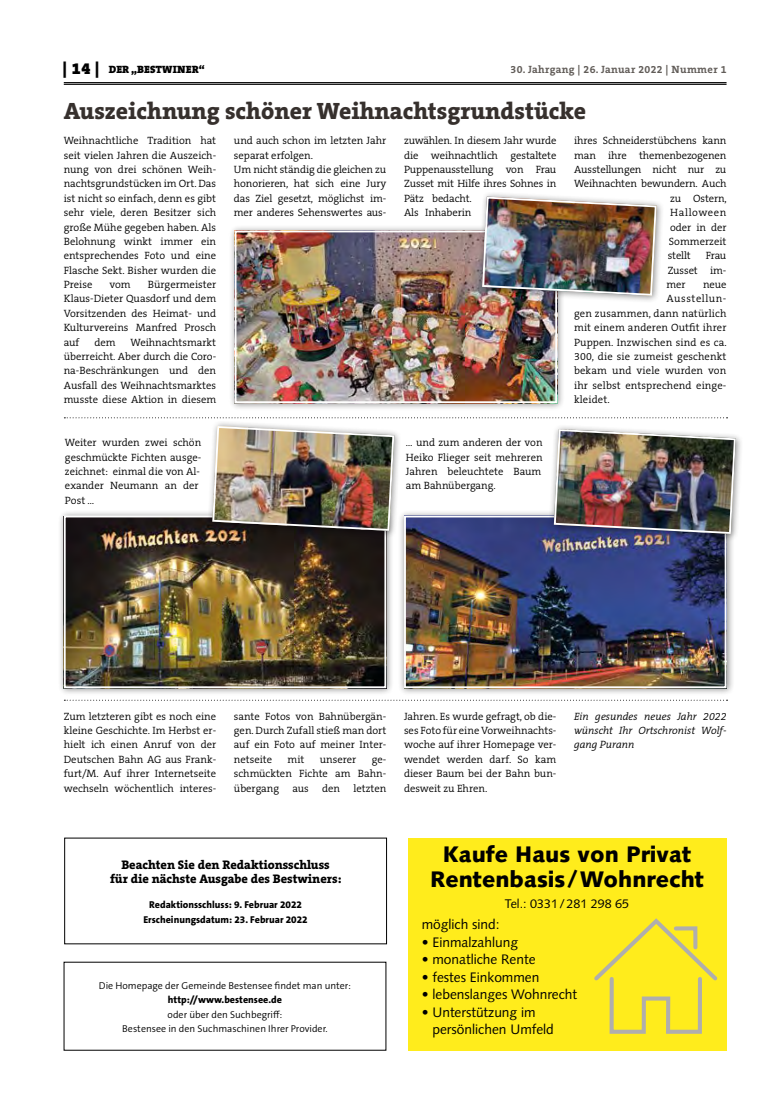
<style>
.page{position:relative;width:762px;height:1117px;background:#fff}
.page>*{position:absolute;margin:0;border:0;box-sizing:border-box;transform-origin:0 0}
.t1{font:800 23.75px "The Serif B W8";color:#36302d}
.t2{font:900 22.5px/25px "Syntax";color:#000;text-align:center}
.t3{font:13.75px/17.5px "Syntax";color:#000}
.t4{font:800 12.5px/14.4px "The Serif B W8";color:#000;text-align:center}
.t5{font:12.5px "Syntax";color:#000}
.t6{font:300 10.62px/14.4px "The Serif B W4";color:#000;text-align:justify}
.t7{font:italic 300 10.62px/14.4px "The Serif B W4";color:#000;text-align:justify}
.t8{font:700 10.62px "The Serif B W7";letter-spacing:.03em;color:#615c58}
.t9{font:900 10.62px "The Serif B W9";letter-spacing:.015em;color:#000}
.t10{font:300 10.62px "The Serif B W4";letter-spacing:.05em;color:#000}
.t11{font:300 10.62px "The Serif B W4";letter-spacing:.055em;color:#000}
.t12{font:300 10px/14.4px "The Sans B W4";color:#000;text-align:center}
.t13{font:800 10px/14.4px "The Sans B W8";color:#000;text-align:center}
.s1{font-size:16.25px}
</style>
<div class="page">
<hr style="left:64px;top:82px;width:662px;height:1px;background:#000">
<hr style="left:64px;top:84px;width:662px;height:1px;background:#000">
<div style="left:58px;top:509px;width:336px;height:187px;background:#000;opacity:.45"></div>
<img style="left:67px;top:518px;width:316px;height:167px">
<div style="left:64px;top:515px;width:322px;height:173px;border:2px solid #fff"></div>
<div style="left:229px;top:225px;width:336px;height:186px;background:#000;opacity:.45"></div>
<img style="left:238px;top:233px;width:316px;height:167px">
<div style="left:235px;top:230px;width:322px;height:173px;border:2px solid #fff"></div>
<div style="left:398px;top:509px;width:336px;height:187px;background:#000;opacity:.45"></div>
<img style="left:407px;top:518px;width:316px;height:167px">
<div style="left:404px;top:515px;width:322px;height:173px;border:2px solid #fff"></div>
<div style="left:477px;top:191px;width:187px;height:112px;background:#000;opacity:.45"></div>
<img style="left:481px;top:196px;width:177px;height:101px">
<div style="left:407px;top:837px;width:319px;height:213px;background:#ffec1c"></div>
<svg style="left:594px;top:918px;width:124px;height:116px"></svg>
<svg style="left:64px;top:417px;width:663px;height:1px"></svg>
<svg style="left:64px;top:699px;width:663px;height:1px"></svg>
<div style="left:548px;top:423px;width:195px;height:118px;background:#000;opacity:.45"></div>
<img style="left:553px;top:428px;width:184px;height:107px">
<div style="left:207px;top:420px;width:195px;height:118px;background:#000;opacity:.45"></div>
<img style="left:211px;top:425px;width:184px;height:106px">
<p class="t9" style="left:63px;top:63px;width:144px"><span class="s1">| 14 |</span> DER „BESTWINER“</p>
<p class="t8" style="left:510px;top:62px;width:217px">30. Jahrgang | 26. Januar 2022 | Nummer 1</p>
<h1 class="t1" style="left:64px;top:95px;width:524px">Auszeichnung schöner Weihnachtsgrundstücke</h1>
<p class="t6" style="left:64px;top:133px;width:154px">Weihnachtliche Tradition hat seit vielen Jahren die Auszeich&shy;nung von drei schönen Weih&shy;nachtsgrundstücken im Ort. Das ist nicht so einfach, denn es gibt sehr viele, deren Besitzer sich große Mühe gegeben haben. Als Belohnung winkt immer ein entsprechendes Foto und eine Flasche Sekt. Bisher wurden die Preise</p>
<p class="t6" style="left:234px;top:133px;width:154px;text-align:left">und auch schon im letzten Jahr separat erfolgen.<br>Um nicht ständig die gleichen zu honorieren, hat sich eine Jury das Ziel gesetzt, möglichst im&shy;mer anderes Sehenswertes aus-</p>
<p class="t6" style="left:404px;top:133px;width:154px;text-align:left">zuwählen. In diesem Jahr wurde die weihnachtlich gestaltete<br>Puppenausstellung von Frau<br>Zusset mit Hilfe ihres Sohnes in<br>Pätz bedacht.<br>Als Inhaberin</p>
<p class="t6" style="left:574px;top:133px;width:154px">ihres Schneiderstübchens kann</p>
<p class="t6" style="left:574px;top:148px;width:154px">man ihre themenbezogenen</p>
<p class="t6" style="left:574px;top:162px;width:154px">Ausstellungen nicht nur zu</p>
<p class="t6" style="left:574px;top:177px;width:154px">Weihnachten bewundern. Auch</p>
<p class="t6" style="left:670px;top:191px;width:58px">zu Ostern,</p>
<p class="t11" style="left:670px;top:206px;width:58px">Halloween</p>
<p class="t6" style="left:670px;top:220px;width:58px">oder in der</p>
<p class="t6" style="left:669px;top:234px;width:59px">Sommerzeit</p>
<p class="t6" style="left:668px;top:248px;width:25px">stellt</p>
<p class="t6" style="left:666px;top:248px;width:61px;text-indent:39px">Frau Zusset im&shy;mer</p>
<p class="t6" style="left:64px;top:277px;width:154px;text-indent:84px">Bürgermeister Klaus-Dieter Quasdorf und dem Vorsitzenden des Heimat- und Kulturvereins Manfred Prosch auf</p>
<p class="t6" style="left:109px;top:277px;width:23px">vom</p>
<p class="t6" style="left:703px;top:277px;width:25px">neue</p>
<p class="t10" style="left:666px;top:292px;width:62px">Ausstellun-</p>
<p class="t6" style="left:574px;top:306px;width:154px">gen zusammen, dann natürlich</p>
<p class="t6" style="left:574px;top:320px;width:154px">mit einem anderen Outfit ihrer</p>
<p class="t6" style="left:574px;top:335px;width:154px">Puppen. Inzwischen sind es ca.</p>
<p class="t6" style="left:574px;top:349px;width:154px">300, die sie zumeist geschenkt</p>
<p class="t6" style="left:574px;top:363px;width:154px">bekam und viele wurden von</p>
<p class="t6" style="left:574px;top:378px;width:154px">ihr selbst entsprechend einge-</p>
<p class="t6" style="left:574px;top:392px;width:37px">kleidet.</p>
<p class="t6" style="left:64px;top:335px;width:154px;text-indent:67px">Weihnachtsmarkt überreicht. Aber durch die Coro&shy;na-Beschränkungen und den Ausfall des Weihnachtsmarktes musste diese Aktion in diesem</p>
<p class="t6" style="left:94px;top:335px;width:23px">dem</p>
<p class="t6" style="left:65px;top:435px;width:138px;text-align:left">Weiter wurden zwei schön geschmückte Fichten ausge&shy;zeichnet: einmal die von Al&shy;exander Neumann an der<br>Post ...</p>
<p class="t6" style="left:406px;top:435px;width:138px">... und zum anderen der von Heiko Flieger seit mehreren Jahren beleuchtete Baum am Bahnübergang.</p>
<p class="t6" style="left:64px;top:708px;width:154px">Zum letzteren gibt es noch eine kleine Geschichte. Im Herbst er&shy;hielt ich einen Anruf von der Deutschen Bahn AG aus Frank&shy;furt/M. Auf ihrer Internetseite wechseln wöchentlich interes-</p>
<p class="t6" style="left:234px;top:708px;width:154px">sante Fotos von Bahnübergän&shy;gen. Durch Zufall stieß man dort auf ein Foto auf meiner Inter&shy;netseite</p>
<p class="t6" style="left:287px;top:752px;width:18px">mit</p>
<p class="t6" style="left:320px;top:752px;width:38px">unserer</p>
<p class="t6" style="left:234px;top:752px;width:154px;text-indent:138px">ge&shy;schmückten Fichte am Bahn&shy;übergang aus den letzten</p>
<p class="t6" style="left:404px;top:708px;width:154px">Jahren. Es wurde gefragt, ob die&shy;ses Foto für eine Vorweihnachts&shy;woche auf ihrer Homepage ver&shy;wendet werden darf. So kam dieser Baum bei der Bahn bun&shy;desweit zu Ehren.</p>
<p class="t7" style="left:574px;top:708px;width:154px">Ein gesundes neues Jahr 2022 wünscht Ihr Ortschronist Wolf&shy;gang Purann</p>
<p class="t4" style="left:110px;top:857px;width:233px">Beachten Sie den Redaktionsschluss<br>für die nächste Ausgabe des Bestwiners:</p>
<p class="t13" style="left:143px;top:897px;width:166px">Redaktionsschluss: 9. Februar 2022<br>Erscheinungsdatum: 23. Februar 2022</p>
<p class="t12" style="left:99px;top:978px;width:254px">Die Homepage der Gemeinde Bestensee findet man unter:</p>
<p class="t13" style="left:168px;top:992px;width:115px">http://www.bestensee.de</p>
<p class="t12" style="left:122px;top:1007px;width:207px">oder über den Suchbegriff:<br>Bestensee in den Suchmaschinen Ihrer Provider.</p>
<h2 class="t2" style="left:430px;top:841px;width:275px">Kaufe Haus von Privat<br>Rentenbasis / Wohnrecht</h2>
<p class="t5" style="left:505px;top:896px;width:126px">Tel.: 0331 / 281 298 65</p>
<p class="t3" style="left:422px;top:915px;width:79px">möglich sind:</p>
<p class="t3" style="left:422px;top:932px;width:98px">• Einmalzahlung</p>
<p class="t3" style="left:422px;top:950px;width:115px">• monatliche Rente</p>
<p class="t3" style="left:422px;top:967px;width:119px">• festes Einkommen</p>
<p class="t3" style="left:422px;top:985px;width:157px">• lebenslanges Wohnrecht</p>
<p class="t3" style="left:432px;top:1002px;width:123px;text-indent:-11px">• Unterstützung im persönlichen Umfeld</p>
</div>
